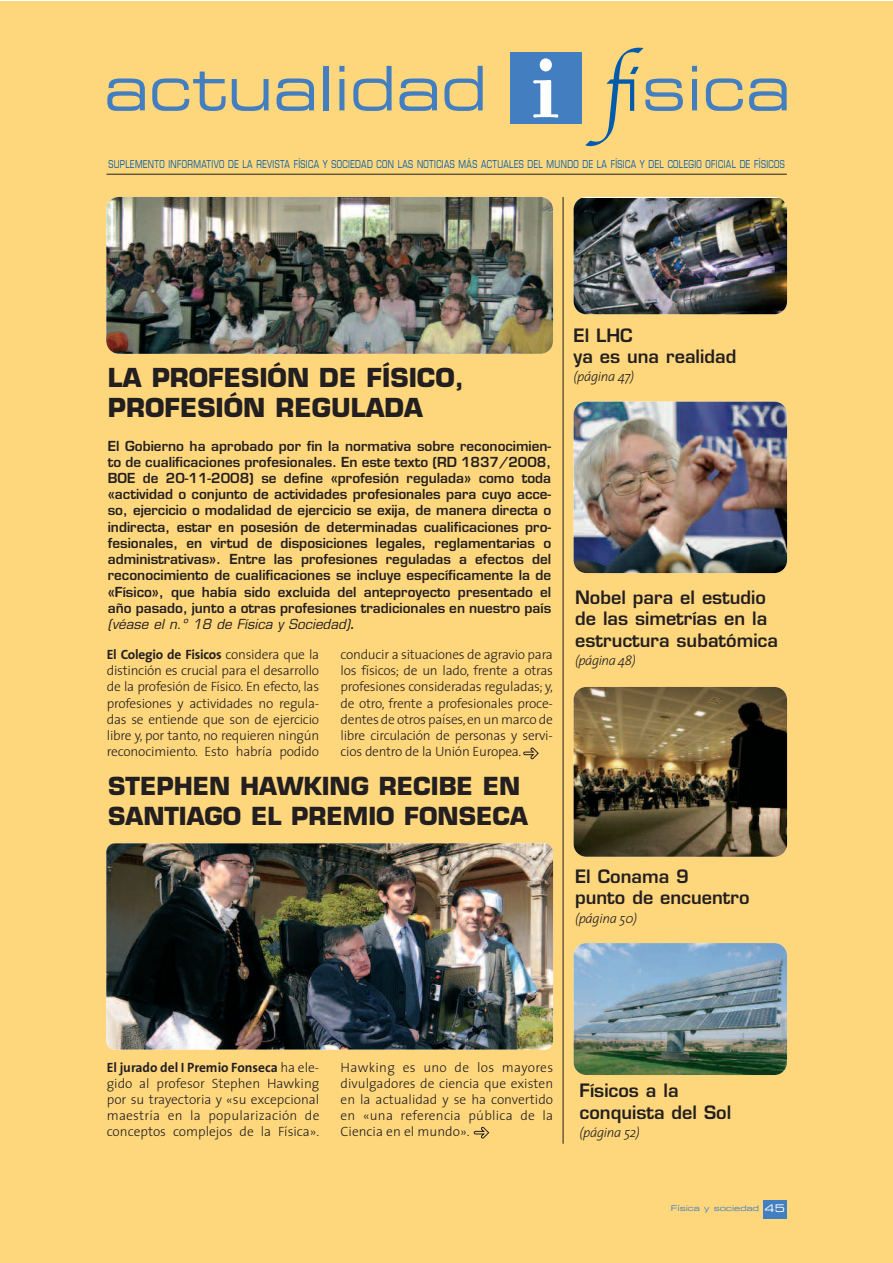
<style>
.page{position:relative;width:893px;height:1263px;background:#fff}
.page>*{position:absolute;margin:0;border:0;box-sizing:border-box;transform-origin:0 0}
.t1{font:700 25.5px/30.6px "Eurostile";color:#231f20}
.t2{font:700 24.3px/29.1px "Eurostile";color:#231f20}
.t3{font:600 18px/21.6px "Eurostile";color:#231f20}
.t4{font:300 13.5px/16.2px "The Sans";letter-spacing:-.01em;color:#231f20;text-align:justify}
.t5{font:600 13.5px/16.2px "Eurostile";color:#231f20;text-align:justify}
.t6{font:italic 300 13.5px "The Sans";letter-spacing:-.025em;color:#231f20}
.t7{font:10.5px "Eurostile";letter-spacing:.05em;color:#015bab;scale:.75 1}
.t8{font:7.95px "Eurostile Extended Two";color:#437ec1}
.s1{font-weight:400;font-style:italic}
.s2{font-weight:700}
.s3{font-size:10.5px;color:#fff}
</style>
<div class="page">
<div style="left:0;top:1px;width:892px;height:1262px;background:#fed77d"></div>
<div style="left:763px;top:1200px;width:24px;height:19px;background:#437ec1"></div>
<img style="left:106px;top:197px;width:447px;height:157px">
<svg style="left:107px;top:78px;width:38px;height:33px"></svg>
<svg style="left:152px;top:72px;width:74px;height:39px"></svg>
<svg style="left:232px;top:79px;width:37px;height:32px"></svg>
<svg style="left:276px;top:78px;width:38px;height:33px"></svg>
<div style="left:323px;top:66px;width:6px;height:44px;background:#437ec1"></div>
<svg style="left:339px;top:66px;width:5px;height:44px"></svg>
<svg style="left:353px;top:66px;width:39px;height:45px"></svg>
<svg style="left:399px;top:78px;width:38px;height:33px"></svg>
<svg style="left:444px;top:66px;width:39px;height:45px"></svg>
<div style="left:510px;top:52px;width:71px;height:71px;background:#437ec1"></div>
<svg style="left:533px;top:58px;width:25px;height:60px"></svg>
<svg style="left:692px;top:66px;width:5px;height:44px"></svg>
<svg style="left:706px;top:78px;width:37px;height:33px"></svg>
<svg style="left:749px;top:78px;width:38px;height:33px"></svg>
<svg style="left:585px;top:48px;width:98px;height:98px"></svg>
<hr style="left:107px;top:174px;width:680px;height:1px;background:#231f20">
<hr style="left:563px;top:197px;width:1px;height:947px;background:#231f20">
<img style="left:574px;top:402px;width:213px;height:171px">
<img style="left:574px;top:687px;width:213px;height:170px">
<img style="left:574px;top:198px;width:213px;height:116px">
<img style="left:574px;top:943px;width:213px;height:132px">
<img style="left:106px;top:843px;width:447px;height:206px">
<svg style="left:523px;top:747px;width:16px;height:13px"></svg>
<svg style="left:474px;top:1126px;width:15px;height:13px"></svg>
<p class="t7" style="left:108px;top:160px;width:903px">SUPLEMENTO INFORMATIVO DE LA REVISTA FÍSICA Y SOCIEDAD CON LAS NOTICIAS MÁS ACTUALES DEL MUNDO DE LA FÍSICA Y DEL COLEGIO OFICIAL DE FÍSICOS</p>
<h1 class="t1" style="left:108px;top:365px;width:358px">LA PROFESIÓN DE FÍSICO,<br>PROFESIÓN REGULADA</h1>
<p class="t5" style="left:108px;top:439px;width:445px">El Gobierno ha aprobado por fin la normativa sobre reconocimien&shy;to de cualificaciones profesionales. En este texto (RD 1837/2008, BOE de 20-11-2008) se define «profesión regulada» como toda «actividad o conjunto de actividades profesionales para cuyo acce&shy;so, ejercicio o modalidad de ejercicio se exija, de manera directa o indirecta, estar en posesión de determinadas cualificaciones pro&shy;fesionales, en virtud de disposiciones legales, reglamentarias o administrativas». Entre las profesiones reguladas a efectos del reconocimiento de cualificaciones se incluye específicamente la de «Físico», que había sido excluida del anteproyecto presentado el año pasado, junto a otras profesiones tradicionales en nuestro país <span class="s1">(véase el n.º 18 de Física y Sociedad)</span>.</p>
<p class="t4" style="left:107px;top:647px;width:214px"><span class="s2">El Colegio de Fisicos</span> considera que la distinción es crucial para el desarrollo de la profesión de Físico. En efecto, las profesiones y actividades no regula&shy;das se entiende que son de ejercicio libre y, por tanto, no requieren ningún reconocimiento. Esto habría podido</p>
<p class="t4" style="left:341px;top:647px;width:214px">conducir a situaciones de agravio para los físicos; de un lado, frente a otras profesiones consideradas reguladas; y, de otro, frente a profesionales proce&shy;dentes de otros países, en un marco de libre circulación de personas y servi&shy;cios dentro de la Unión Europea.</p>
<h2 class="t2" style="left:108px;top:774px;width:421px">STEPHEN HAWKING RECIBE EN<br>SANTIAGO EL PREMIO FONSECA</h2>
<h3 class="t3" style="left:574px;top:326px;width:164px">El LHC<br>ya es una realidad</h3>
<p class="t6" style="left:574px;top:372px;width:62px">(página 47)</p>
<h3 class="t3" style="left:575px;top:588px;width:205px">Nobel para el estudio de las simetrías en la estructura subatómica</h3>
<p class="t6" style="left:575px;top:655px;width:62px">(página 48)</p>
<h3 class="t3" style="left:575px;top:867px;width:176px">El Conama 9<br>punto de encuentro</h3>
<p class="t6" style="left:575px;top:913px;width:64px">(página 50)</p>
<p class="t4" style="left:107px;top:1060px;width:214px"><span class="s2">El jurado del I Premio Fonseca</span> ha ele&shy;gido al profesor Stephen Hawking por su trayectoria y «su excepcional maestría en la popularización de conceptos complejos de la Física».</p>
<p class="t4" style="left:341px;top:1060px;width:214px">Hawking es uno de los mayores divulgadores de ciencia que existen en la actualidad y se ha convertido en «una referencia pública de la Ciencia en el mundo».</p>
<h3 class="t3" style="left:580px;top:1082px;width:153px">Físicos a la conquista del Sol</h3>
<p class="t6" style="left:580px;top:1127px;width:62px">(página 52)</p>
<p class="t8" style="left:671px;top:1206px;width:115px">Física y sociedad <span class="s3">45</span></p>
</div>
